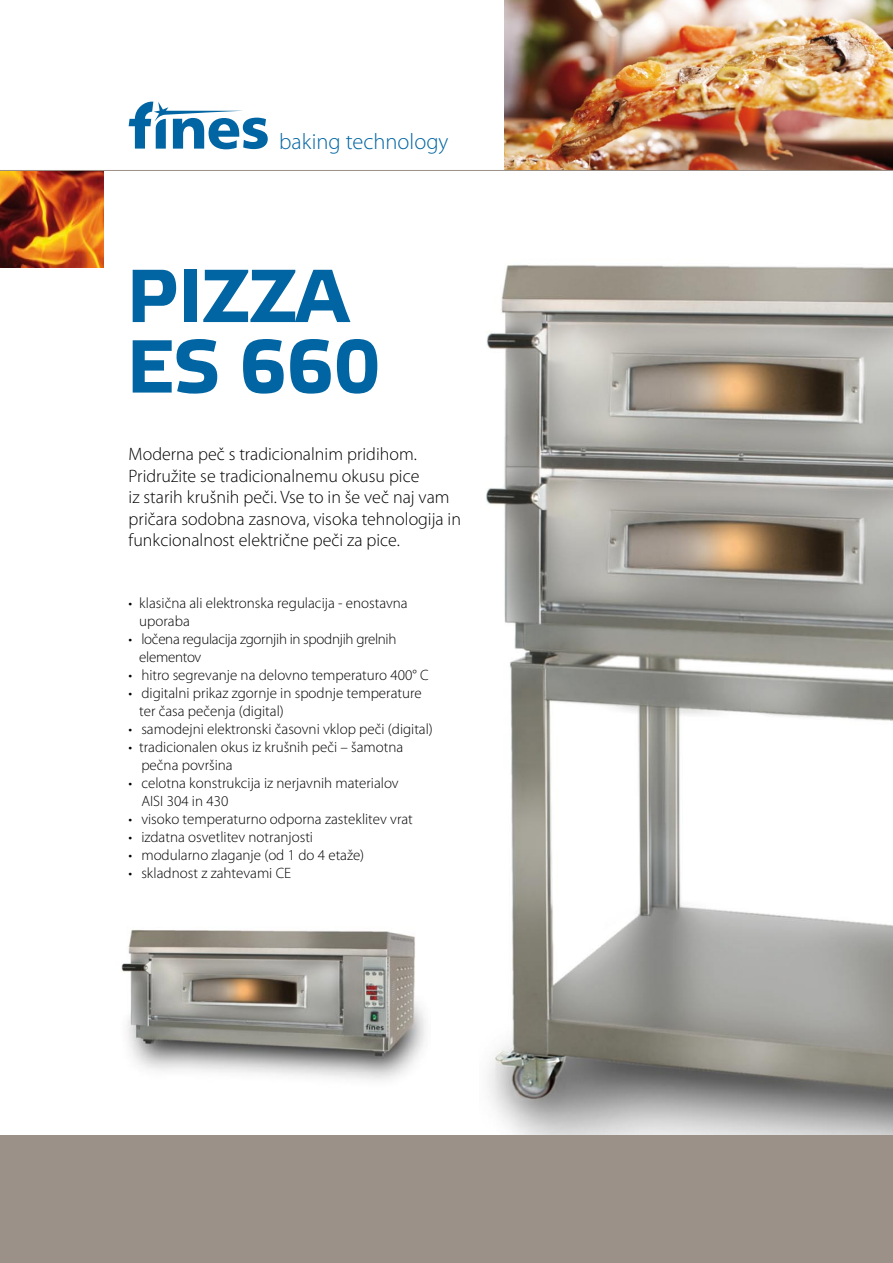
<style>
.page{position:relative;width:893px;height:1263px;background:#fff}
.page>*{position:absolute;margin:0;border:0;box-sizing:border-box;transform-origin:0 0}
.t1{font:700 75px/70.5px "Etelka Text Pro";color:#0065a2}
.t2{font:300 22.5px "Myriad Pro";color:#0065a2}
.t3{font:300 18px/21.6px "Myriad Pro";color:#000}
.t4{font:300 15px/18px "Myriad Pro";color:#000}
.t5{font:300 15px/18px "Myriad Pro";letter-spacing:-.02em;color:#000}
</style>
<div class="page">
<img style="left:486px;top:265px;width:407px;height:870px">
<div style="left:0;top:1135px;width:893px;height:128px;background:#9b9189"></div>
<svg style="left:129px;top:101px;width:139px;height:48px"></svg>
<img style="left:505px;top:0;width:388px;height:170px">
<img style="left:121px;top:929px;width:305px;height:151px">
<img style="left:0;top:171px;width:103px;height:97px">
<hr style="left:0;top:170px;width:893px;height:1px;background:#9b9189">
<h2 class="t2" style="left:279px;top:128px;width:171px">baking technology</h2>
<h1 class="t1" style="left:126px;top:265px;width:256px">PIZZA<br>ES 660</h1>
<p class="t3" style="left:129px;top:443px;width:334px">Moderna peč s tradicionalnim pridihom.<br>Pridružite se tradicionalnemu okusu pice<br>iz starih krušnih peči. Vse to in še več naj vam pričara sodobna zasnova, visoka tehnologija in funkcionalnost električne peči za pice.</p>
<p class="t4" style="left:139px;top:593px;width:270px;text-indent:-11px">• klasična ali elektronska regulacija - enostavna uporaba</p>
<p class="t5" style="left:139px;top:629px;width:259px;text-indent:-11px">• ločena regulacija zgornjih in spodnjih grelnih elementov</p>
<p class="t4" style="left:129px;top:665px;width:301px">• hitro segrevanje na delovno temperaturo 400° C</p>
<p class="t4" style="left:139px;top:683px;width:284px;text-indent:-11px">• digitalni prikaz zgornje in spodnje temperature ter časa pečenja (digital)</p>
<p class="t4" style="left:129px;top:719px;width:306px">• samodejni elektronski časovni vklop peči (digital)</p>
<p class="t4" style="left:141px;top:737px;width:263px;text-indent:-13px">• tradicionalen okus iz krušnih peči – šamotna pečna površina</p>
<p class="t4" style="left:141px;top:773px;width:259px;text-indent:-13px">• celotna konstrukcija iz nerjavnih materialov<br>AISI 304 in 430</p>
<p class="t4" style="left:129px;top:809px;width:286px">• visoko temperaturno odporna zasteklitev vrat</p>
<p class="t4" style="left:129px;top:827px;width:186px">• izdatna osvetlitev notranjosti</p>
<p class="t4" style="left:129px;top:845px;width:237px">• modularno zlaganje (od 1 do 4 etaže)</p>
<p class="t4" style="left:129px;top:863px;width:164px">• skladnost z zahtevami CE</p>
</div>
